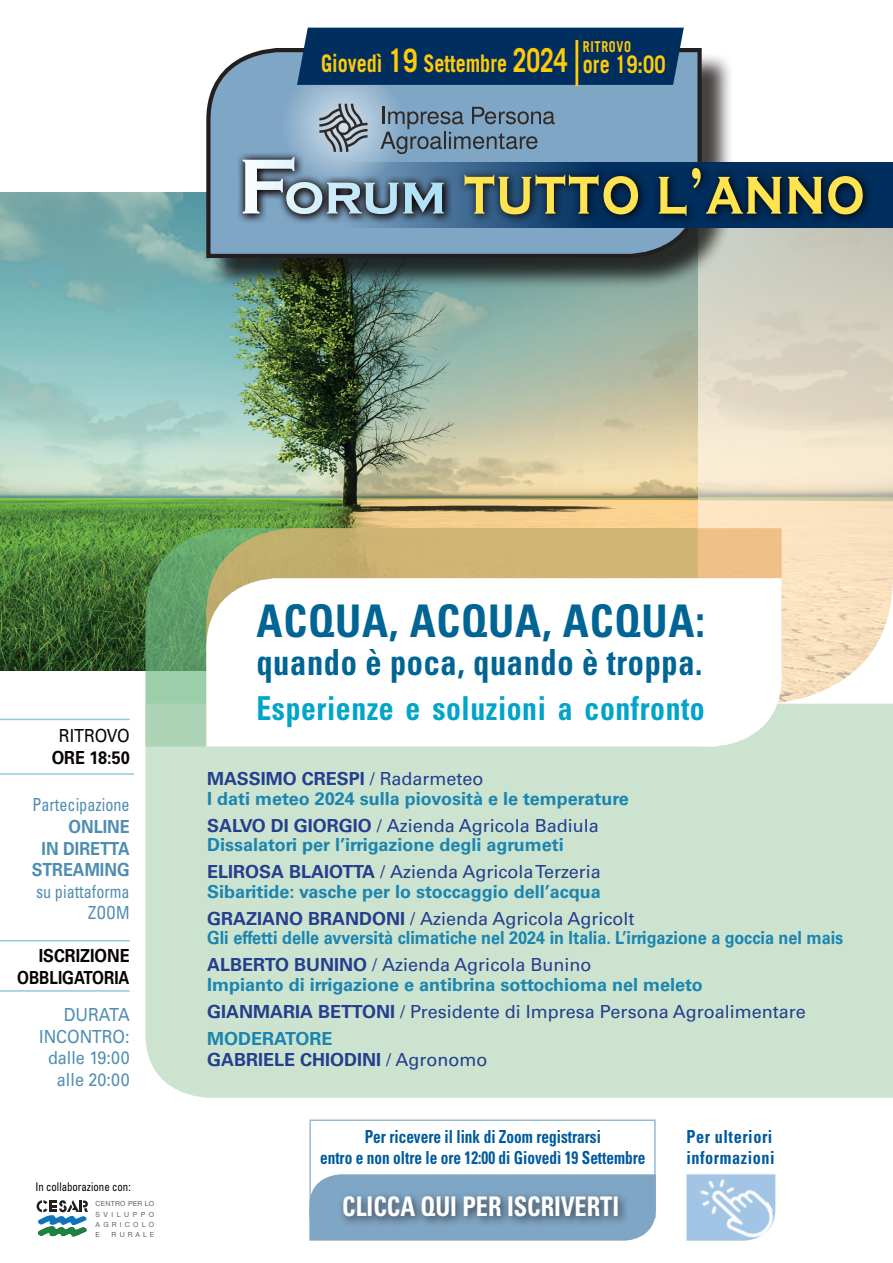
<style>
.page{position:relative;width:893px;height:1263px;background:#fff}
.page>*{position:absolute;margin:0;border:0;box-sizing:border-box;transform-origin:0 0}
.t1{font:700 67.2px "Copperplate Gothic";letter-spacing:.03em;color:#ffe34f;scale:.8 1}
.t2{font:700 condensed 45px "Univers LT Std";letter-spacing:.02em;color:#006494;scale:.95 1}
.t3{font:700 condensed 36px "Univers LT Std";letter-spacing:.02em;color:#006494;scale:.9 1}
.t4{font:700 condensed 33px "Univers LT Std";letter-spacing:.02em;color:#00a5c8;scale:.9 1}
.t5{font:700 condensed 27px "Univers LT Std";color:#fff;scale:.9 1}
.t6{font:700 24.15px "Trade Gothic";color:#feca0a;scale:.83 1}
.t7{font:700 18px/19.5px "Univers LT Std";color:#1b85b0}
.t8{font:700 18px/19.5px "Univers LT Std";color:#1b85b0;scale:.9 1}
.t9{font:700 condensed 18px/21px "Univers LT Std";color:#015a9d;text-align:center;scale:.85 1}
.t10{font:18px/27px "Univers LT Std";color:#253f8e}
.t11{font:18px/21.6px "Univers LT Std";color:#508db2;text-align:right;scale:.9 1}
.t12{font:condensed 18px/21.6px "Univers LT Std";color:#508db2;text-align:right;scale:.9 1}
.t13{font:700 18px/21.6px "Univers LT Std";color:#080302;text-align:right;scale:.9 1}
.t14{font:700 18px "Univers LT Std";color:#253f8e}
.t15{font:700 18px/21.6px "Univers LT Std";color:#508db2;text-align:right;scale:.9 1}
.t16{font:700 condensed 18px/21.6px "Univers LT Std";letter-spacing:.035em;color:#015a9d;scale:.9 1}
.t17{font:18px "Univers LT Std";color:#080302;scale:.9 1}
.t18{font:700 15px "Trade Gothic";letter-spacing:.05em;color:#feca0a;scale:.83 1}
.t19{font:condensed 12px "Univers LT Std";color:#080302;scale:.9 1}
.t20{font:7.05px/10.1px "Helvetica Neue";letter-spacing:.455em;color:#636366;text-align:justify}
.s1{font-size:32.25px}
.s2{font-size:33px}
.s3{font-size:80.4px;color:#fff}
.s4{font-size:55.95px;color:#fef3d2}
.s5{font-size:55.95px;color:#ffe7a7}
.s6{font-size:55.95px;color:#fed34c}
.s7{font-size:55.95px;color:#feca0a}
.s8{color:#253f8e}
.s9{font-weight:400;color:#253f8e}
.s10{font-weight:700}
.s11{font-weight:700;color:#1b85b0}
.s12{font-weight:400}
</style>
<div class="page">
<img style="left:698px;top:227px;width:195px;height:477px">
<img style="left:0;top:193px;width:698px;height:478px">
<div style="left:210px;top:52px;width:524px;height:238px;background:#080302;opacity:.75"></div>
<svg style="left:204px;top:48px;width:500px;height:212px"></svg>
<svg style="left:145px;top:528px;width:61px;height:176px"></svg>
<div style="left:145px;top:704px;width:748px;height:394px;background:#cce4cf"></div>
<svg style="left:259px;top:162px;width:634px;height:65px;fill:#002e5e"></svg>
<svg style="left:236px;top:150px;width:218px;height:74px"></svg>
<svg style="left:457px;top:161px;width:416px;height:64px"></svg>
<hr style="left:0;top:773px;width:134px;height:2px;background:#007cb6">
<hr style="left:0;top:940px;width:130px;height:1px;background:#007cb6">
<hr style="left:0;top:990px;width:130px;height:2px;background:#007cb6">
<hr style="left:0;top:719px;width:130px;height:1px;background:#007cb6">
<svg style="left:686px;top:1174px;width:8px;height:67px"></svg>
<img style="left:694px;top:1174px;width:82px;height:67px">
<svg style="left:206px;top:528px;width:576px;height:50px;fill:#d0b575"></svg>
<svg style="left:206px;top:578px;width:576px;height:169px"></svg>
<svg style="left:309px;top:1174px;width:347px;height:67px"></svg>
<div style="left:338px;top:1191px;width:291px;height:37px;background:#231f20;opacity:.75"></div>
<svg style="left:37px;top:1200px;width:51px;height:37px"></svg>
<svg style="left:281px;top:63px;width:123px;height:124px"></svg>
<svg style="left:319px;top:104px;width:48px;height:48px"></svg>
<svg style="left:381px;top:107px;width:174px;height:47px"></svg>
<div style="left:297px;top:28px;width:387px;height:57px;background:#002e5e"></div>
<hr style="left:575px;top:40px;width:3px;height:46px;background:#feca0a">
<h3 class="t6" style="left:321px;top:48px;width:299px">Giovedì <span class="s1">19</span> Settembre <span class="s2">2024</span></h3>
<p class="t18" style="left:583px;top:37px;width:59px">RITROVO</p>
<h3 class="t6" style="left:583px;top:49px;width:101px">ore 19:00</h3>
<h1 class="t1" style="left:238px;top:154px;width:785px"><span class="s3">F</span><span class="s4">o</span><span class="s5">r</span><span class="s6">u</span><span class="s7">m</span> tutto l’anno</h1>
<p class="t17" style="left:59px;top:725px;width:80px">RITROVO</p>
<p class="t13" style="left:52px;top:747px;width:88px">ORE 18:50</p>
<p class="t12" style="left:32px;top:794px;width:110px">Partecipazione</p>
<p class="t15" style="left:32px;top:816px;width:110px">ONLINE<br>IN DIRETTA<br>STREAMING</p>
<p class="t12" style="left:36px;top:880px;width:105px">su piattaforma<br>ZOOM</p>
<p class="t13" style="left:17px;top:945px;width:126px">ISCRIZIONE<br>OBBLIGATORIA</p>
<p class="t11" style="left:39px;top:1004px;width:102px">DURATA<br>INCONTRO: dalle 19:00 alle 20:00</p>
<p class="t19" style="left:35px;top:1179px;width:107px">In collaborazione con:</p>
<p class="t20" style="left:96px;top:1199px;width:60px">CENTRO PER LO SVILUPPO AGRICOLO E</p>
<p class="t20" style="left:111px;top:1229px;width:44px">RURALE</p>
<h2 class="t2" style="left:256px;top:593px;width:474px">ACQUA, ACQUA, ACQUA:</h2>
<h3 class="t3" style="left:256px;top:640px;width:497px">quando è poca, quando è troppa.</h3>
<h3 class="t4" style="left:256px;top:688px;width:500px">Esperienze e soluzioni a confronto</h3>
<p class="t7" style="left:207px;top:769px;width:423px"><span class="s8">MASSIMO CRESPI</span> <span class="s9">/ Radarmeteo<br></span>I dati meteo 2024 sulla piovosità e le temperature</p>
<p class="t7" style="left:207px;top:816px;width:393px"><span class="s8">SALVO DI GIORGIO</span> <span class="s9">/ Azienda Agricola Badiula<br></span>Dissalatori per l’irrigazione degli agrumeti</p>
<p class="t7" style="left:207px;top:862px;width:395px"><span class="s8">ELIROSA BLAIOTTA</span> <span class="s9">/ Azienda Agricola Terzeria<br></span>Sibaritide: vasche per lo stoccaggio dell’acqua</p>
<p class="t8" style="left:207px;top:909px;width:708px"><span class="s8">GRAZIANO BRANDONI</span> <span class="s9">/ Azienda Agricola Agricolt<br></span>Gli effetti delle avversità climatiche nel 2024 in Italia. L’irrigazione a goccia nel mais</p>
<p class="t7" style="left:207px;top:955px;width:497px"><span class="s8">ALBERTO BUNINO</span> <span class="s9">/ Azienda Agricola Bunino<br></span>Impianto di irrigazione e antibrina sottochioma nel meleto</p>
<p class="t10" style="left:207px;top:998px;width:600px"><span class="s10">GIANMARIA BETTONI</span> / Presidente di Impresa Persona Agroalimentare<br><span class="s11">MODERATORE</span></p>
<p class="t14" style="left:207px;top:1049px;width:282px">GABRIELE CHIODINI <span class="s12">/ Agronomo</span></p>
<p class="t9" style="left:320px;top:1126px;width:384px">Per ricevere il link di Zoom registrarsi<br>entro e non oltre le ore 12:00 di Giovedì 19 Settembre</p>
<h3 class="t5" style="left:342px;top:1190px;width:309px">CLICCA QUI PER ISCRIVERTI</h3>
<p class="t16" style="left:686px;top:1125px;width:99px">Per ulteriori informazioni</p>
</div>
